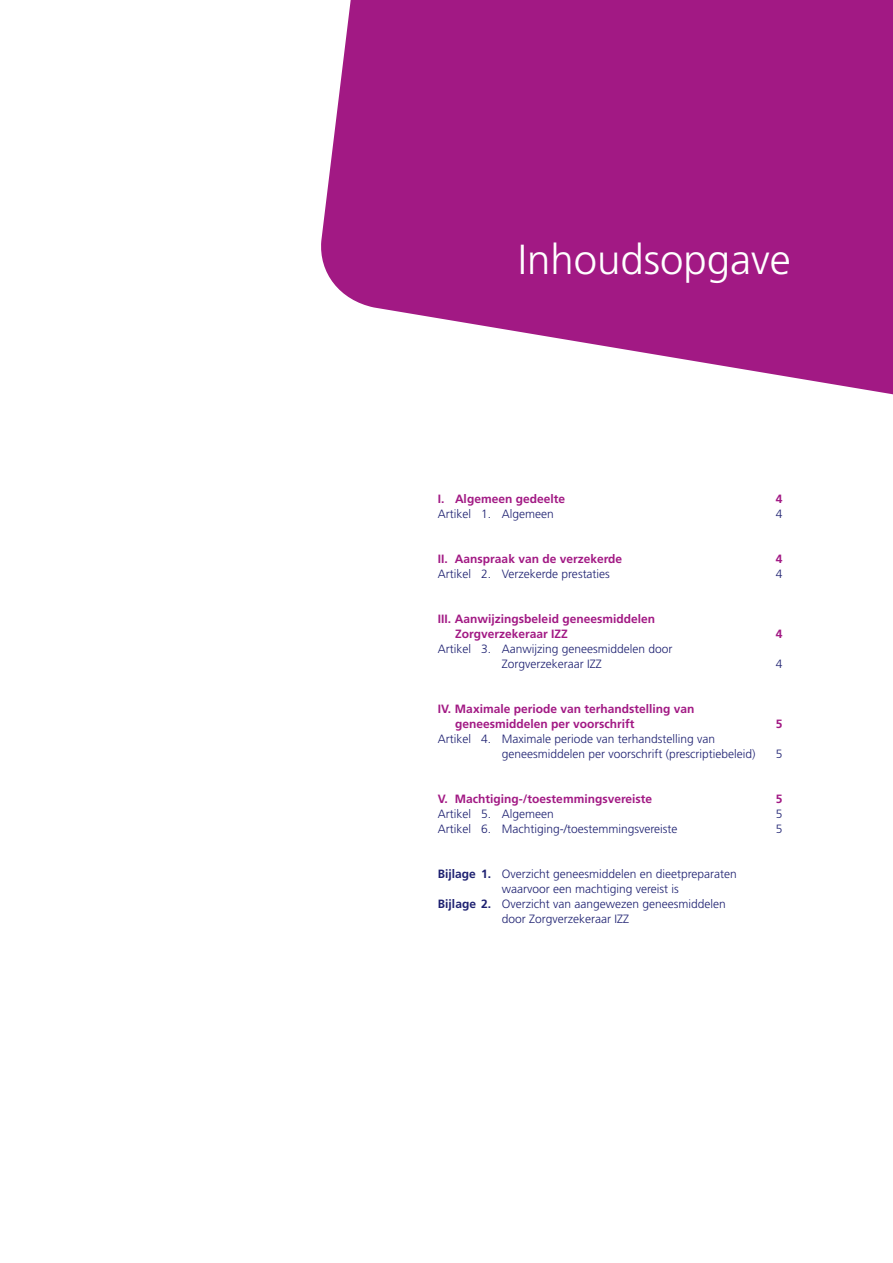
<style>
.page{position:relative;width:893px;height:1263px;background:#fff}
.page>*{position:absolute;margin:0;border:0;box-sizing:border-box;transform-origin:0 0}
.t1{font:300 42px "Frutiger";color:#fff}
.t2{font:300 12px/15px "Frutiger";color:#1e2171;text-align:center}
.t3{font:700 12px/15px "Frutiger";color:#a21984}
.s1{font-weight:700}
</style>
<div class="page">
<svg style="left:321px;top:0;width:572px;height:395px"></svg>
<svg style="left:786px;top:60px;width:4px;height:8px"></svg>
<h1 class="t1" style="left:518px;top:236px;width:275px">Inhoudsopgave</h1>
<p class="t3" style="left:438px;top:491px;width:129px">I. Algemeen gedeelte</p>
<p class="t3" style="left:776px;top:491px;width:8px">4</p>
<p class="t2" style="left:438px;top:506px;width:117px">Artikel 1. Algemeen</p>
<p class="t2" style="left:776px;top:506px;width:8px">4</p>
<p class="t3" style="left:438px;top:551px;width:186px">II. Aanspraak van de verzekerde</p>
<p class="t3" style="left:776px;top:551px;width:8px">4</p>
<p class="t2" style="left:438px;top:566px;width:174px">Artikel 2. Verzekerde prestaties</p>
<p class="t2" style="left:776px;top:566px;width:8px">4</p>
<p class="t3" style="left:455px;top:611px;width:202px;text-indent:-17px">III. Aanwijzingsbeleid geneesmiddelen<br>Zorgverzekeraar IZZ</p>
<p class="t3" style="left:776px;top:626px;width:8px">4</p>
<p class="t2" style="left:438px;top:641px;width:236px">Artikel 3. Aanwijzing geneesmiddelen door<br>Zorgverzekeraar IZZ</p>
<p class="t3" style="left:455px;top:701px;width:241px;text-indent:-17px">IV. Maximale periode van terhandstelling van geneesmiddelen per voorschrift</p>
<p class="t2" style="left:502px;top:731px;width:255px;text-align:left;text-indent:-64px">Artikel 4. Maximale periode van terhandstelling van geneesmiddelen per voorschrift (prescriptiebeleid)</p>
<p class="t2" style="left:776px;top:656px;width:8px">4</p>
<p class="t3" style="left:776px;top:716px;width:8px">5</p>
<p class="t2" style="left:776px;top:746px;width:8px">5</p>
<p class="t3" style="left:438px;top:791px;width:216px">V. Machtiging-/toestemmingsvereiste</p>
<p class="t3" style="left:776px;top:791px;width:8px">5</p>
<p class="t2" style="left:438px;top:806px;width:117px">Artikel 5. Algemeen</p>
<p class="t2" style="left:776px;top:806px;width:8px">5</p>
<p class="t2" style="left:438px;top:821px;width:241px">Artikel 6. Machtiging-/toestemmingsvereiste</p>
<p class="t2" style="left:776px;top:821px;width:8px">5</p>
<p class="t2" style="left:438px;top:866px;width:300px"><span class="s1">Bijlage 1.</span> Overzicht geneesmiddelen en dieetpreparaten</p>
<p class="t2" style="left:502px;top:881px;width:179px">waarvoor een machtiging vereist is</p>
<p class="t2" style="left:438px;top:896px;width:289px"><span class="s1">Bijlage 2.</span> Overzicht van aangewezen geneesmiddelen</p>
<p class="t2" style="left:502px;top:911px;width:129px">door Zorgverzekeraar IZZ</p>
</div>
